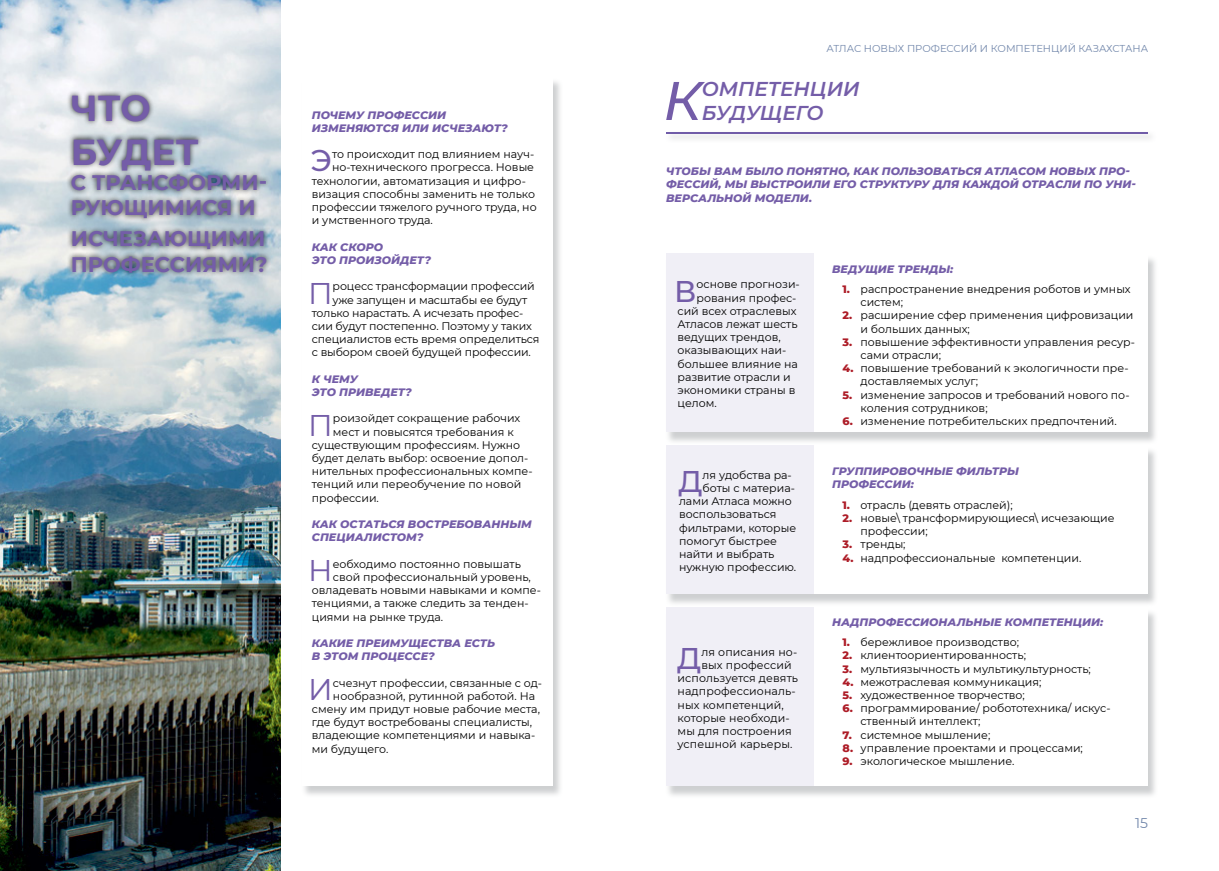
<style>
.page{position:relative;width:1219px;height:871px;background:#fff}
.page>*{position:absolute;margin:0;border:0;box-sizing:border-box;transform-origin:0 0}
.t1{font:italic 500 54.3px "Montserrat";color:#745da8}
.t2{font:700 36px "Montserrat";letter-spacing:-.005em;color:#745da8}
.t3{font:500 29.9px "Montserrat";color:#745da8}
.t4{font:29.9px "Montserrat";color:#745da8}
.t5{font:700 21px/25.2px "Montserrat";color:#745da8}
.t6{font:italic 600 20px "Montserrat";color:#745da8}
.t7{font:14px "Montserrat";color:#7287ab}
.t8{font:11px/13.2px "Montserrat";color:#000}
.t9{font:italic 800 11px/13.2px "Montserrat";color:#745da8}
.t10{font:10px "Montserrat";color:#7287ab}
.s1{font-weight:800;color:#ad1c27}
</style>
<div class="page">
<img style="left:0;top:0;width:281px;height:870px">
<div style="left:666px;top:609px;width:493px;height:189px;background:#bec0c2;opacity:.75"></div>
<div style="left:666px;top:607px;width:482px;height:178px;background:#fff"></div>
<div style="left:666px;top:447px;width:493px;height:159px;background:#bec0c2;opacity:.75"></div>
<div style="left:666px;top:445px;width:482px;height:148px;background:#fff"></div>
<div style="left:666px;top:255px;width:493px;height:189px;background:#bec0c2;opacity:.75"></div>
<div style="left:666px;top:253px;width:482px;height:178px;background:#fff"></div>
<div style="left:301px;top:78px;width:262px;height:719px;background:#bec0c2;opacity:.75"></div>
<div style="left:302px;top:77px;width:251px;height:708px;background:#fff"></div>
<div style="left:66px;top:90px;width:206px;height:187px;background:#000;opacity:.75"></div>
<div style="left:665px;top:131px;width:493px;height:13px;background:#f4f5f5"></div>
<hr style="left:666px;top:132px;width:482px;height:2px;background:#705ca8">
<div style="left:666px;top:445px;width:148px;height:148px;background:#f0eff6"></div>
<div style="left:666px;top:607px;width:148px;height:178px;background:#f0eff6"></div>
<div style="left:666px;top:253px;width:148px;height:178px;background:#f0eff6"></div>
<p class="t10" style="left:826px;top:42px;width:323px">АТЛАС НОВЫХ ПРОФЕССИЙ И КОМПЕТЕНЦИЙ КАЗАХСТАНА</p>
<h1 class="t1" style="left:663px;top:63px;width:40px">К</h1>
<h3 class="t6" style="left:702px;top:75px;width:159px">ОМПЕТЕНЦИИ</h3>
<h2 class="t2" style="left:71px;top:83px;width:81px">ЧТО</h2>
<h3 class="t6" style="left:702px;top:99px;width:123px">БУДУЩЕГО</h3>
<h2 class="t2" style="left:71px;top:126px;width:129px">БУДЕТ</h2>
<h3 class="t5" style="left:71px;top:169px;width:198px">С ТРАНСФОРМИ-<br>РУЮЩИМИСЯ И</h3>
<h3 class="t5" style="left:71px;top:225px;width:198px">ИСЧЕЗАЮЩИМИ<br>ПРОФЕССИЯМИ?</h3>
<h3 class="t3" style="left:674px;top:270px;width:24px">В</h3>
<p class="t8" style="left:697px;top:277px;width:105px">основе прогнози-</p>
<p class="t9" style="left:312px;top:107px;width:198px">ПОЧЕМУ ПРОФЕССИИ<br>ИЗМЕНЯЮТСЯ ИЛИ ИСЧЕЗАЮТ?</p>
<h3 class="t3" style="left:311px;top:140px;width:23px">Э</h3>
<p class="t8" style="left:332px;top:147px;width:204px">то происходит под влиянием науч-</p>
<p class="t8" style="left:332px;top:160px;width:204px">но-технического прогресса. Новые</p>
<p class="t8" style="left:312px;top:174px;width:216px">технологии, автоматизация и цифро-</p>
<p class="t8" style="left:312px;top:187px;width:225px">визация способны заменить не только</p>
<p class="t8" style="left:312px;top:200px;width:226px">профессии тяжелого ручного труда, но</p>
<p class="t8" style="left:312px;top:213px;width:123px">и умственного труда.</p>
<p class="t9" style="left:312px;top:239px;width:121px">КАК СКОРО<br>ЭТО ПРОИЗОЙДЕТ?</p>
<h3 class="t4" style="left:308px;top:272px;width:26px">П</h3>
<p class="t8" style="left:333px;top:279px;width:201px">роцесс трансформации профессий</p>
<p class="t9" style="left:666px;top:164px;width:471px">ЧТОБЫ ВАМ БЫЛО ПОНЯТНО, КАК ПОЛЬЗОВАТЬСЯ АТЛАСОМ НОВЫХ ПРО-<br>ФЕССИЙ, МЫ ВЫСТРОИЛИ ЕГО СТРУКТУРУ ДЛЯ КАЖДОЙ ОТРАСЛИ ПО УНИ-<br>ВЕРСАЛЬНОЙ МОДЕЛИ.</p>
<p class="t9" style="left:832px;top:261px;width:123px">ВЕДУЩИЕ ТРЕНДЫ:</p>
<p class="t8" style="left:860px;top:282px;width:272px;text-indent:-18px"><span class="s1">1.</span> распространение внедрения роботов и умных систем;</p>
<p class="t8" style="left:860px;top:308px;width:275px;text-indent:-18px"><span class="s1">2.</span> расширение сфер применения цифровизации и больших данных;</p>
<p class="t8" style="left:860px;top:335px;width:276px;text-indent:-18px"><span class="s1">3.</span> повышение эффективности управления ресур&shy;сами отрасли;</p>
<p class="t8" style="left:860px;top:361px;width:270px;text-indent:-18px"><span class="s1">4.</span> повышение требований к экологичности пре&shy;доставляемых услуг;</p>
<p class="t8" style="left:860px;top:387px;width:271px;text-indent:-18px"><span class="s1">5.</span> изменение запросов и требований нового по&shy;коления сотрудников;</p>
<p class="t8" style="left:842px;top:414px;width:276px"><span class="s1">6.</span> изменение потребительских предпочтений.</p>
<p class="t9" style="left:832px;top:464px;width:188px">ГРУППИРОВОЧНЫЕ ФИЛЬТРЫ<br>ПРОФЕССИИ:</p>
<p class="t8" style="left:842px;top:497px;width:172px"><span class="s1">1.</span> отрасль (девять отраслей );</p>
<p class="t8" style="left:860px;top:511px;width:255px;text-indent:-18px"><span class="s1">2.</span> новые\ трансформирующиеся\ исчезающие профессии;</p>
<p class="t8" style="left:842px;top:537px;width:65px"><span class="s1">3.</span> тренды;</p>
<p class="t8" style="left:842px;top:550px;width:240px"><span class="s1">4.</span> надпрофессиональные компетенции.</p>
<p class="t8" style="left:697px;top:290px;width:101px">рования профес-</p>
<p class="t8" style="left:677px;top:304px;width:121px">сий всех отраслевых</p>
<p class="t8" style="left:677px;top:317px;width:122px">Атласов лежат шесть</p>
<p class="t8" style="left:677px;top:330px;width:105px">ведущих трендов,</p>
<p class="t8" style="left:677px;top:343px;width:110px">оказывающих наи-</p>
<p class="t8" style="left:677px;top:356px;width:122px">большее влияние на</p>
<p class="t8" style="left:677px;top:370px;width:115px">развитие отрасли и</p>
<p class="t8" style="left:677px;top:383px;width:119px">экономики страны в</p>
<p class="t8" style="left:677px;top:396px;width:41px">целом.</p>
<p class="t8" style="left:333px;top:292px;width:196px">уже запущен и масштабы ее будут</p>
<p class="t8" style="left:312px;top:306px;width:213px">только нарастать. А исчезать профес-</p>
<p class="t8" style="left:312px;top:319px;width:222px">сии будут постепенно. Поэтому у таких</p>
<p class="t8" style="left:312px;top:332px;width:229px">специалистов есть время определиться</p>
<p class="t8" style="left:312px;top:345px;width:221px">с выбором своей будущей профессии.</p>
<p class="t9" style="left:312px;top:371px;width:101px">К ЧЕМУ<br>ЭТО ПРИВЕДЕТ?</p>
<h3 class="t4" style="left:308px;top:404px;width:26px">П</h3>
<p class="t8" style="left:333px;top:411px;width:189px">роизойдет сокращение рабочих</p>
<p class="t8" style="left:333px;top:424px;width:182px">мест и повысятся требования к</p>
<p class="t8" style="left:312px;top:438px;width:210px">существующим профессиям. Нужно</p>
<p class="t8" style="left:312px;top:451px;width:218px">будет делать выбор: освоение допол-</p>
<p class="t8" style="left:312px;top:464px;width:222px">нительных профессиональных компе-</p>
<p class="t8" style="left:312px;top:477px;width:209px">тенций или переобучение по новой</p>
<p class="t8" style="left:312px;top:490px;width:69px">профессии.</p>
<p class="t9" style="left:312px;top:517px;width:221px">КАК ОСТАТЬСЯ ВОСТРЕБОВАННЫМ<br>СПЕЦИАЛИСТОМ?</p>
<h3 class="t4" style="left:308px;top:549px;width:26px">Н</h3>
<p class="t8" style="left:333px;top:556px;width:190px">еобходимо постоянно повышать</p>
<h3 class="t3" style="left:679px;top:460px;width:26px">Д</h3>
<p class="t8" style="left:703px;top:467px;width:91px">ля удобства ра-</p>
<p class="t8" style="left:703px;top:481px;width:94px">боты с материа-</p>
<p class="t8" style="left:679px;top:494px;width:114px">лами Атласа можно</p>
<p class="t8" style="left:679px;top:507px;width:99px">воспользоваться</p>
<p class="t8" style="left:679px;top:520px;width:119px">фильтрами, которые</p>
<p class="t8" style="left:679px;top:533px;width:99px">помогут быстрее</p>
<p class="t8" style="left:679px;top:547px;width:97px">найти и выбрать</p>
<p class="t8" style="left:679px;top:560px;width:119px">нужную профессию.</p>
<p class="t8" style="left:333px;top:570px;width:200px">свой профессиональный уровень,</p>
<p class="t8" style="left:312px;top:583px;width:231px">овладевать новыми навыками и компе-</p>
<p class="t8" style="left:312px;top:596px;width:218px">тенциями, а также следить за тенден-</p>
<p class="t8" style="left:312px;top:609px;width:133px">циями на рынке труда.</p>
<p class="t9" style="left:312px;top:635px;width:185px">КАКИЕ ПРЕИМУЩЕСТВА ЕСТЬ<br>В ЭТОМ ПРОЦЕССЕ?</p>
<h3 class="t4" style="left:308px;top:668px;width:26px">И</h3>
<p class="t8" style="left:333px;top:675px;width:211px">счезнут профессии, связанные с од-</p>
<p class="t9" style="left:832px;top:614px;width:273px">НАДПРОФЕССИОНАЛЬНЫЕ КОМПЕТЕНЦИИ:</p>
<p class="t8" style="left:842px;top:635px;width:178px"><span class="s1">1.</span> бережливое производство;</p>
<p class="t8" style="left:842px;top:648px;width:185px"><span class="s1">2.</span> клиентоориентированность;</p>
<p class="t8" style="left:842px;top:661px;width:250px"><span class="s1">3.</span> мультиязычность и мультикультурность;</p>
<p class="t8" style="left:842px;top:674px;width:200px"><span class="s1">4.</span> межотраслевая коммуникация;</p>
<p class="t8" style="left:842px;top:687px;width:184px"><span class="s1">5.</span> художественное творчество;</p>
<p class="t8" style="left:860px;top:701px;width:252px;text-indent:-18px"><span class="s1">6.</span> программирование/ робототехника/ искус&shy;ственный интеллект;</p>
<p class="t8" style="left:842px;top:727px;width:149px"><span class="s1">7.</span> системное мышление;</p>
<p class="t8" style="left:842px;top:740px;width:242px"><span class="s1">8.</span> управление проектами и процессами;</p>
<p class="t8" style="left:842px;top:753px;width:174px"><span class="s1">9.</span> экологическое мышление.</p>
<h3 class="t3" style="left:677px;top:637px;width:26px">Д</h3>
<p class="t8" style="left:701px;top:644px;width:97px">ля описания но-</p>
<p class="t8" style="left:701px;top:657px;width:89px">вых профессий</p>
<p class="t8" style="left:677px;top:671px;width:122px">используется девять</p>
<p class="t8" style="left:677px;top:684px;width:120px">надпрофессиональ-</p>
<p class="t8" style="left:677px;top:697px;width:108px">ных компетенций,</p>
<p class="t8" style="left:677px;top:710px;width:114px">которые необходи-</p>
<p class="t8" style="left:677px;top:723px;width:116px">мы для построения</p>
<p class="t8" style="left:677px;top:737px;width:116px">успешной карьеры.</p>
<p class="t8" style="left:333px;top:688px;width:204px">нообразной, рутинной работой. На</p>
<p class="t8" style="left:312px;top:702px;width:230px">смену им придут новые рабочие места,</p>
<p class="t8" style="left:312px;top:715px;width:222px">где будут востребованы специалисты,</p>
<p class="t8" style="left:312px;top:728px;width:225px">владеющие компетенциями и навыка-</p>
<p class="t8" style="left:312px;top:741px;width:78px">ми будущего.</p>
<p class="t7" style="left:1135px;top:812px;width:14px">15</p>
</div>
